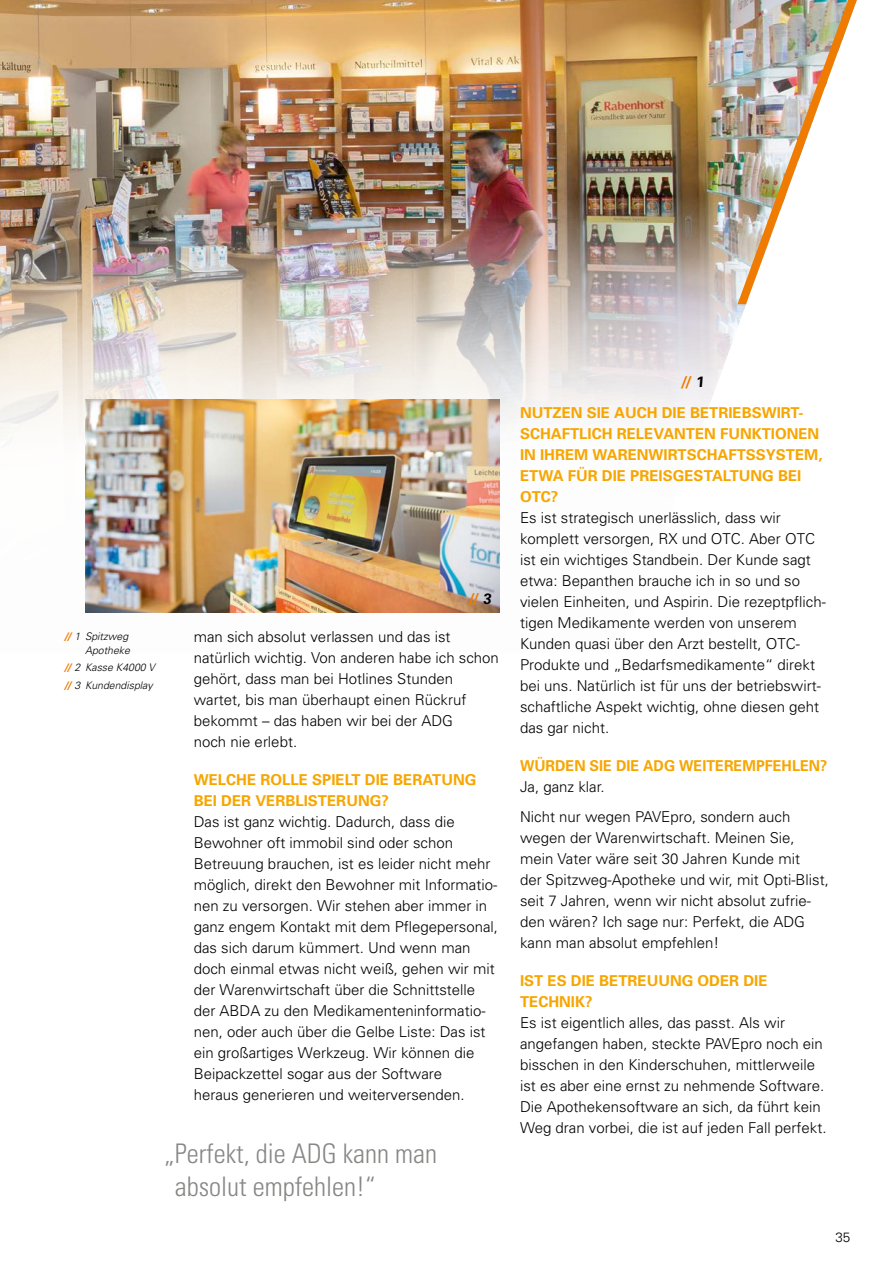
<style>
.page{position:relative;width:893px;height:1263px;background:#fff}
.page>*{position:absolute;margin:0;border:0;box-sizing:border-box;transform-origin:0 0}
.t1{font:300 condensed 27px/33px "Univers";color:#878786}
.t2{font:300 15px/21px "Univers";color:#000}
.t3{font:700 15px/21px "Univers";color:#f7a600}
.t4{font:700 15px "Univers";color:#f7a600;scale:.96 1}
.t5{font:700 15px "Univers";color:#ef7c00}
.t6{font:300 13.5px "Univers";color:#000}
.t7{font:italic 300 10.5px/13.5px "Univers";color:#000;text-align:right}
.s1{font-weight:700;color:#ef7c00}
.s2{color:#000}
</style>
<div class="page">
<img style="left:0;top:0;width:737px;height:127px">
<img style="left:0;top:127px;width:746px;height:486px">
<img style="left:737px;top:0;width:120px;height:304px">
<img style="left:85px;top:400px;width:415px;height:212px">
<p class="t7" style="left:64px;top:629px;width:68px"><span class="s1">//</span> 1 Spitzweg<br>Apotheke</p>
<p class="t7" style="left:64px;top:658px;width:93px;line-height:17.7px;text-align:left"><span class="s1">//</span> 2 Kasse K4000 V <span class="s1">//</span> 3 Kundendisplay</p>
<p class="t5" style="left:468px;top:589px;width:27px">// <span class="s2">3</span></p>
<p class="t2" style="left:194px;top:625px;width:307px">man sich absolut verlassen und das ist natürlich wichtig. Von anderen habe ich schon gehört, dass man bei Hotlines Stunden wartet, bis man überhaupt einen Rückruf bekommt – das haben wir bei der ADG<br>noch nie erlebt.</p>
<p class="t3" style="left:194px;top:768px;width:284px">WELCHE ROLLE SPIELT DIE BERATUNG<br>BEI DER VERBLISTERUNG?</p>
<p class="t2" style="left:194px;top:810px;width:306px">Das ist ganz wichtig. Dadurch, dass die Bewohner oft immobil sind oder schon Betreuung brauchen, ist es leider nicht mehr möglich, direkt den Bewohner mit Informatio&shy;nen zu versorgen. Wir stehen aber immer in ganz engem Kontakt mit dem Pflegepersonal, das sich darum kümmert. Und wenn man doch einmal etwas nicht weiß, gehen wir mit der Warenwirtschaft über die Schnittstelle der ABDA zu den Medikamenteninformatio&shy;nen, oder auch über die Gelbe Liste: Das ist ein großartiges Werkzeug. Wir können die Beipackzettel sogar aus der Software<br>heraus generieren und weiterversenden.</p>
<h1 class="t1" style="left:175px;top:1137px;width:264px;text-indent:-11px">„Perfekt, die ADG kann man absolut empfehlen!“</h1>
<p class="t5" style="left:680px;top:372px;width:27px">// <span class="s2">1</span></p>
<p class="t3" style="left:520px;top:402px;width:304px">NUTZEN SIE AUCH DIE BETRIEBSWIRT-<br>SCHAFTLICH RELEVANTEN FUNKTIONEN<br>IN IHREM WARENWIRTSCHAFTSSYSTEM,<br>ETWA FÜR DIE PREISGESTALTUNG BEI<br>OTC?</p>
<p class="t2" style="left:520px;top:507px;width:307px">Es ist strategisch unerlässlich, dass wir komplett versorgen, RX und OTC. Aber OTC ist ein wichtiges Standbein. Der Kunde sagt etwa: Bepanthen brauche ich in so und so vielen Einheiten, und Aspirin. Die rezeptpflich&shy;tigen Medikamente werden von unserem Kunden quasi über den Arzt bestellt, OTC-Produkte und „Bedarfsmedikamente“ direkt bei uns. Natürlich ist für uns der betriebswirt&shy;schaftliche Aspekt wichtig, ohne diesen geht das gar nicht.</p>
<p class="t4" style="left:520px;top:756px;width:322px">WÜRDEN SIE DIE ADG WEITEREMPFEHLEN?</p>
<p class="t2" style="left:520px;top:772px;width:272px;line-height:29.5px">Ja, ganz klar.<br>Nicht nur wegen PAVEpro, sondern auch</p>
<p class="t2" style="left:520px;top:827px;width:310px">wegen der Warenwirtschaft. Meinen Sie, mein Vater wäre seit 30 Jahren Kunde mit<br>der Spitzweg-Apotheke und wir, mit Opti-Blist, seit 7 Jahren, wenn wir nicht absolut zufrie&shy;den wären? Ich sage nur: Perfekt, die ADG kann man absolut empfehlen!</p>
<p class="t3" style="left:520px;top:970px;width:249px">IST ES DIE BETREUUNG ODER DIE<br>TECHNIK?</p>
<p class="t2" style="left:520px;top:1012px;width:308px">Es ist eigentlich alles, das passt. Als wir angefangen haben, steckte PAVEpro noch ein bisschen in den Kinderschuhen, mittlerweile ist es aber eine ernst zu nehmende Software.<br>Die Apothekensoftware an sich, da führt kein Weg dran vorbei, die ist auf jeden Fall perfekt.</p>
<p class="t6" style="left:835px;top:1229px;width:17px">35</p>
</div>
